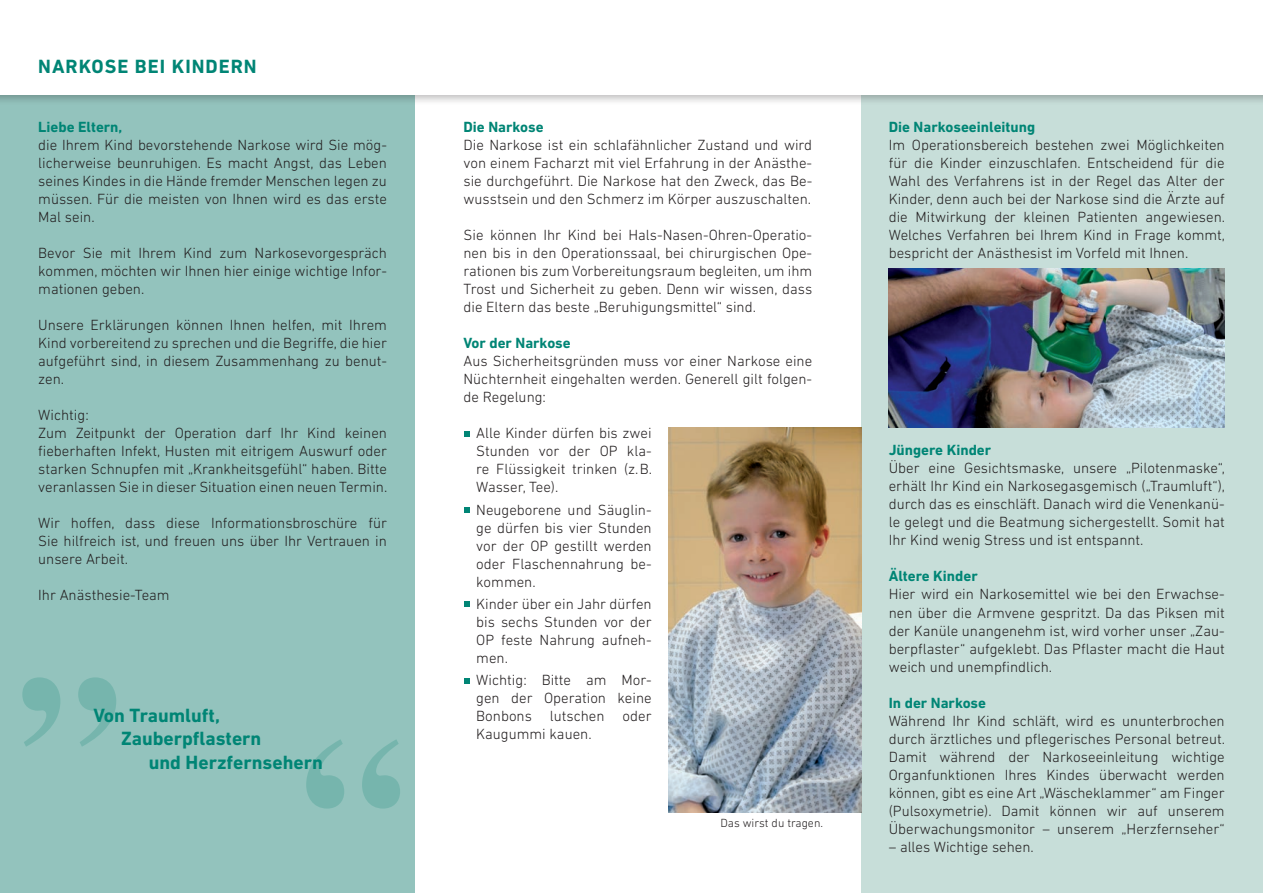
<style>
.page{position:relative;width:1263px;height:893px;background:#fff}
.page>*{position:absolute;margin:0;border:0;box-sizing:border-box;transform-origin:0 0}
.t1{font:700 19.5px "DIN Next LT Pro";color:#008575}
.t2{font:700 19.5px "DIN Next LT Pro";letter-spacing:.05em;color:#008575}
.t3{font:300 15px/18px "DIN Next LT Pro";color:#231f20;text-align:justify}
.t4{font:700 15px "DIN Next LT Pro";color:#008575}
.t5{font:300 12px "DIN Next LT Pro";color:#231f20}
</style>
<div class="page">
<div style="left:0;top:0;width:415px;height:893px;background:#93c3bd"></div>
<div style="left:861px;top:0;width:402px;height:893px;background:#c7ded9"></div>
<div style="left:0;top:0;width:1263px;height:106px;background:#231f20;opacity:.3"></div>
<div style="left:0;top:0;width:1263px;height:95px;background:#fff"></div>
<svg style="left:306px;top:739px;width:94px;height:70px"></svg>
<svg style="left:22px;top:677px;width:94px;height:70px"></svg>
<svg style="left:464px;top:431px;width:5px;height:6px"></svg>
<svg style="left:464px;top:507px;width:5px;height:6px"></svg>
<svg style="left:464px;top:601px;width:5px;height:6px"></svg>
<svg style="left:464px;top:678px;width:5px;height:5px"></svg>
<img style="left:669px;top:427px;width:192px;height:385px">
<img style="left:889px;top:268px;width:336px;height:159px">
<h1 class="t2" style="left:38px;top:55px;width:220px">NARKOSE BEI KINDERN</h1>
<p class="t4" style="left:38px;top:119px;width:86px">Liebe Eltern,</p>
<p class="t3" style="left:38px;top:136px;width:350px">die Ihrem Kind bevorstehende Narkose wird Sie mög&shy;licherweise beunruhigen. Es macht Angst, das Leben seines Kindes in die Hände fremder Menschen legen zu müssen. Für die meisten von Ihnen wird es das erste Mal sein.</p>
<p class="t3" style="left:38px;top:244px;width:350px">Bevor Sie mit Ihrem Kind zum Narkosevorgespräch kommen, möchten wir Ihnen hier einige wichtige Infor&shy;mationen geben.</p>
<p class="t3" style="left:38px;top:316px;width:350px">Unsere Erklärungen können Ihnen helfen, mit Ihrem Kind vorbereitend zu sprechen und die Begriffe, die hier aufgeführt sind, in diesem Zusammenhang zu benut&shy;zen.</p>
<p class="t3" style="left:38px;top:406px;width:351px;text-align:left">Wichtig:<br>Zum Zeitpunkt der Operation darf Ihr Kind keinen fieberhaften Infekt, Husten mit eitrigem Auswurf oder starken Schnupfen mit „Krankheitsgefühl“ haben. Bitte veranlassen Sie in dieser Situation einen neuen Termin.</p>
<p class="t3" style="left:38px;top:514px;width:350px">Wir hoffen, dass diese Informationsbroschüre für Sie hilfreich ist, und freuen uns über Ihr Vertrauen in unsere Arbeit.</p>
<p class="t3" style="left:38px;top:586px;width:133px">Ihr Anästhesie-Team</p>
<h1 class="t1" style="left:94px;top:704px;width:128px">Von Traumluft,</h1>
<h1 class="t1" style="left:121px;top:727px;width:142px">Zauberpflastern</h1>
<h1 class="t1" style="left:149px;top:751px;width:176px">und Herzfernsehern</h1>
<p class="t4" style="left:463px;top:119px;width:82px">Die Narkose</p>
<p class="t3" style="left:463px;top:136px;width:350px">Die Narkose ist ein schlafähnlicher Zustand und wird von einem Facharzt mit viel Erfahrung in der Anästhe&shy;sie durchgeführt. Die Narkose hat den Zweck, das Be&shy;wusstsein und den Schmerz im Körper auszuschalten.</p>
<p class="t3" style="left:463px;top:226px;width:350px">Sie können Ihr Kind bei Hals-Nasen-Ohren-Operatio&shy;nen bis in den Operationssaal, bei chirurgischen Ope&shy;rationen bis zum Vorbereitungsraum begleiten, um ihm Trost und Sicherheit zu geben. Denn wir wissen, dass die Eltern das beste „Beruhigungsmittel“ sind.</p>
<p class="t4" style="left:463px;top:335px;width:109px">Vor der Narkose</p>
<p class="t3" style="left:463px;top:352px;width:350px">Aus Sicherheitsgründen muss vor einer Narkose eine Nüchternheit eingehalten werden. Generell gilt folgen&shy;de Regelung:</p>
<p class="t3" style="left:476px;top:424px;width:177px">Alle Kinder dürfen bis zwei Stunden vor der OP kla&shy;re Flüssigkeit trinken (z. B.<br>Wasser, Tee).</p>
<p class="t3" style="left:476px;top:500px;width:177px">Neugeborene und Säuglin&shy;ge dürfen bis vier Stunden vor der OP gestillt werden oder Flaschennahrung be&shy;kommen.</p>
<p class="t3" style="left:476px;top:595px;width:177px">Kinder über ein Jahr dürfen bis sechs Stunden vor der OP feste Nahrung aufneh&shy;men.</p>
<p class="t3" style="left:476px;top:671px;width:177px">Wichtig: Bitte am Mor&shy;gen der Operation keine Bonbons lutschen oder Kaugummi kauen.</p>
<p class="t5" style="left:720px;top:816px;width:104px">Das wirst du tragen.</p>
<p class="t4" style="left:889px;top:119px;width:148px">Die Narkoseeinleitung</p>
<p class="t3" style="left:889px;top:136px;width:338px">Im Operationsbereich bestehen zwei Möglichkeiten für die Kinder einzuschlafen. Entscheidend für die Wahl des Verfahrens ist in der Regel das Alter der Kinder, denn auch bei der Narkose sind die Ärzte auf die Mitwirkung der kleinen Patienten angewiesen.<br>Welches Verfahren bei Ihrem Kind in Frage kommt, bespricht der Anästhesist im Vorfeld mit Ihnen.</p>
<p class="t4" style="left:889px;top:442px;width:104px">Jüngere Kinder</p>
<p class="t3" style="left:889px;top:459px;width:338px">Über eine Gesichtsmaske, unsere „Pilotenmaske“, erhält Ihr Kind ein Narkosegasgemisch („Traumluft“), durch das es einschläft. Danach wird die Venenkanü&shy;le gelegt und die Beatmung sichergestellt. Somit hat Ihr Kind wenig Stress und ist entspannt.</p>
<p class="t4" style="left:889px;top:568px;width:91px">Ältere Kinder</p>
<p class="t3" style="left:889px;top:585px;width:337px">Hier wird ein Narkosemittel wie bei den Erwachse&shy;nen über die Armvene gespritzt. Da das Piksen mit der Kanüle unangenehm ist, wird vorher unser „Zau&shy;berpflaster“ aufgeklebt. Das Pflaster macht die Haut weich und unempfindlich.</p>
<p class="t4" style="left:889px;top:694px;width:99px">In der Narkose</p>
<p class="t3" style="left:889px;top:711px;width:338px">Während Ihr Kind schläft, wird es ununterbrochen durch ärztliches und pflegerisches Personal betreut.<br>Damit während der Narkoseeinleitung wichtige Organfunktionen Ihres Kindes überwacht werden können, gibt es eine Art „Wäscheklammer“ am Finger (Pulsoxymetrie). Damit können wir auf unserem Überwachungsmonitor – unserem „Herzfernseher“</p>
<p class="t3" style="left:889px;top:837px;width:147px">– alles Wichtige sehen.</p>
</div>
